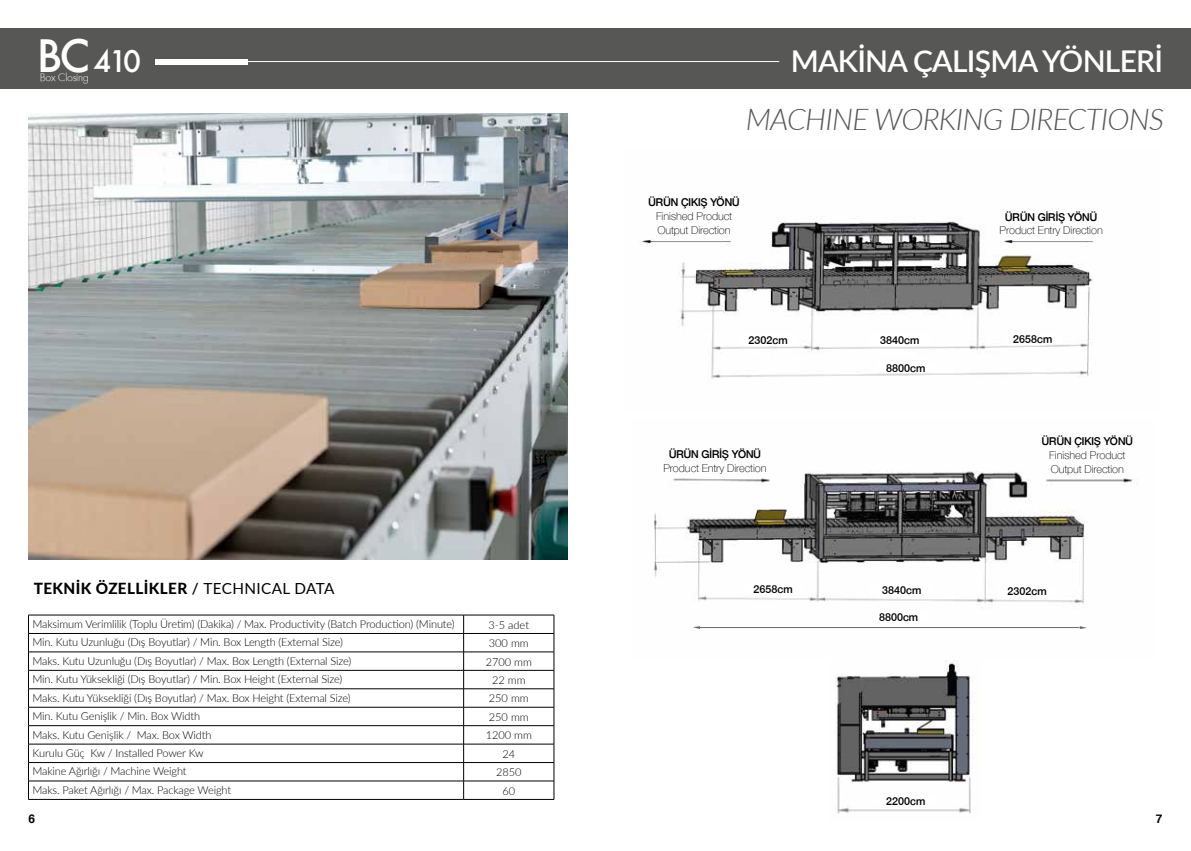
<style>
.page{position:relative;width:1191px;height:851px;background:#fff}
.page>*{position:absolute;margin:0;border:0;box-sizing:border-box;transform-origin:0 0}
.t1{font:italic 300 30px "Lato";letter-spacing:-.025em;color:#575756}
.t2{font:600 30px "Lato";letter-spacing:-.025em;color:#fff}
.t3{font:500 29.1px "Futura";color:#fff}
.t4{font:800 15.3px "Lato";letter-spacing:.025em;color:#000}
.t5{font:700 12px "Helvetica";color:#000}
.t6{font:600 11.6px "Nimbus San Nov D";color:#000}
.t7{font:11.6px/13.9px "Nimbus San Nov D Ligh";color:#000}
.t8{font:300 11.4px "Futura";letter-spacing:-.03em;color:#fff}
.t9{font:300 11px "Lato";letter-spacing:-.01em;color:#000}
.s1{font-size:43.6px}
.s2{font-weight:600}
.s3{font-weight:400}
</style>
<div class="page">
<img style="left:835px;top:660px;width:136px;height:154px">
<img style="left:28px;top:113px;width:539px;height:446px">
<img style="left:639px;top:217px;width:454px;height:162px">
<img style="left:654px;top:471px;width:483px;height:158px">
<div style="left:738px;top:334px;width:59px;height:9px;background:#fff"></div>
<div style="left:997px;top:585px;width:59px;height:10px;background:#fff"></div>
<div style="left:870px;top:334px;width:59px;height:9px;background:#fff"></div>
<div style="left:870px;top:583px;width:63px;height:11px;background:#fff"></div>
<svg style="left:1003px;top:333px;width:59px;height:10px"></svg>
<div style="left:743px;top:583px;width:59px;height:10px;background:#fff"></div>
<div style="left:876px;top:362px;width:59px;height:9px;background:#fff"></div>
<div style="left:869px;top:611px;width:59px;height:9px;background:#fff"></div>
<div style="left:876px;top:794px;width:59px;height:10px;background:#fff"></div>
<hr style="left:700px;top:627px;width:379px;height:1px;background:#000">
<svg style="left:1079px;top:626px;width:8px;height:3px"></svg>
<svg style="left:693px;top:626px;width:7px;height:3px"></svg>
<hr style="left:28px;top:614px;width:435px;height:1px;background:#000">
<hr style="left:463px;top:614px;width:91px;height:1px;background:#000">
<hr style="left:28px;top:633px;width:435px;height:1px;background:#000">
<hr style="left:463px;top:633px;width:91px;height:1px;background:#000">
<hr style="left:28px;top:651px;width:435px;height:1px;background:#000">
<hr style="left:463px;top:651px;width:91px;height:1px;background:#000">
<hr style="left:28px;top:670px;width:435px;height:1px;background:#000">
<hr style="left:463px;top:670px;width:91px;height:1px;background:#000">
<hr style="left:28px;top:688px;width:435px;height:1px;background:#000">
<hr style="left:463px;top:688px;width:91px;height:1px;background:#000">
<hr style="left:28px;top:707px;width:435px;height:1px;background:#000">
<hr style="left:463px;top:707px;width:91px;height:1px;background:#000">
<hr style="left:28px;top:725px;width:435px;height:1px;background:#000">
<hr style="left:463px;top:725px;width:91px;height:1px;background:#000">
<hr style="left:28px;top:743px;width:435px;height:1px;background:#000">
<hr style="left:463px;top:743px;width:91px;height:1px;background:#000">
<hr style="left:28px;top:762px;width:435px;height:1px;background:#000">
<hr style="left:463px;top:762px;width:91px;height:1px;background:#000">
<hr style="left:28px;top:780px;width:435px;height:1px;background:#000">
<svg style="left:28px;top:615px;width:1px;height:184px"></svg>
<hr style="left:463px;top:780px;width:91px;height:1px;background:#000">
<svg style="left:463px;top:615px;width:1px;height:184px"></svg>
<svg style="left:554px;top:615px;width:1px;height:184px"></svg>
<hr style="left:28px;top:799px;width:435px;height:1px;background:#000">
<hr style="left:463px;top:799px;width:91px;height:1px;background:#000">
<div style="left:0;top:28px;width:1191px;height:61px;background:#575756"></div>
<div style="left:155px;top:59px;width:93px;height:5px;background:#fff"></div>
<hr style="left:244px;top:61px;width:535px;height:1px;background:#fff">
<h2 class="t3" style="left:37px;top:41px;width:106px"><span class="s1">BC</span> 410</h2>
<p class="t8" style="left:40px;top:71px;width:50px">Box Closing</p>
<h3 class="t4" style="left:34px;top:576px;width:302px">TEKNİK ÖZELLİKLER <span class="s2">/</span> <span class="s3">TECHNICAL DATA</span></h3>
<p class="t9" style="left:32px;top:616px;width:424px">Maksimum Verimlilik (Toplu Üretim) (Dakika) / Max. Productivity (Batch Production) (Minute)</p>
<p class="t9" style="left:488px;top:617px;width:42px">3-5 adet</p>
<p class="t9" style="left:32px;top:634px;width:312px">Min. Kutu Uzunluğu (Dış Boyutlar) / Min. Box Length (External Size)</p>
<p class="t9" style="left:489px;top:635px;width:41px">300 mm</p>
<p class="t9" style="left:32px;top:653px;width:320px">Maks. Kutu Uzunluğu (Dış Boyutlar) / Max. Box Length (External Size)</p>
<p class="t9" style="left:486px;top:653px;width:48px">2700 mm</p>
<p class="t9" style="left:32px;top:671px;width:311px">Min. Kutu Yüksekliği (Dış Boyutlar) / Min. Box Height (External Size)</p>
<p class="t9" style="left:492px;top:672px;width:35px">22 mm</p>
<p class="t9" style="left:32px;top:690px;width:320px">Maks. Kutu Yüksekliği (Dış Boyutlar) / Max. Box Height (External Size)</p>
<p class="t9" style="left:489px;top:690px;width:41px">250 mm</p>
<p class="t9" style="left:32px;top:708px;width:169px">Min. Kutu Genişlik / Min. Box Width</p>
<p class="t9" style="left:489px;top:709px;width:41px">250 mm</p>
<p class="t9" style="left:32px;top:726px;width:180px">Maks. Kutu Genişlik / Max. Box Width</p>
<p class="t9" style="left:486px;top:727px;width:48px">1200 mm</p>
<p class="t9" style="left:32px;top:745px;width:173px">Kurulu Güç Kw / Installed Power Kw</p>
<p class="t9" style="left:502px;top:746px;width:14px">24</p>
<p class="t9" style="left:32px;top:763px;width:156px">Makine Ağırlığı / Machine Weight</p>
<p class="t9" style="left:496px;top:764px;width:27px">2850</p>
<p class="t9" style="left:32px;top:782px;width:200px">Maks. Paket Ağırlığı / Max. Package Weight</p>
<p class="t9" style="left:502px;top:782px;width:14px">60</p>
<h1 class="t2" style="left:790px;top:39px;width:374px">MAKİNA ÇALIŞMA YÖNLERİ</h1>
<h1 class="t1" style="left:745px;top:98px;width:420px">MACHINE WORKING DIRECTIONS</h1>
<p class="t6" style="left:648px;top:195px;width:92px">ÜRÜN ÇIKIŞ YÖNÜ</p>
<p class="t7" style="left:656px;top:209px;width:78px">Finished Product<br>Output Direction</p>
<p class="t6" style="left:1005px;top:210px;width:93px">ÜRÜN GİRİŞ YÖNÜ</p>
<p class="t7" style="left:999px;top:224px;width:105px">Product Entry Direction</p>
<p class="t6" style="left:748px;top:333px;width:41px">2302cm</p>
<p class="t6" style="left:880px;top:333px;width:41px">3840cm</p>
<p class="t6" style="left:886px;top:361px;width:41px">8800cm</p>
<p class="t6" style="left:1013px;top:332px;width:41px;rotate:-1deg">2658cm</p>
<p class="t6" style="left:669px;top:447px;width:93px">ÜRÜN GİRİŞ YÖNÜ</p>
<p class="t7" style="left:663px;top:461px;width:105px">Product Entry Direction</p>
<p class="t6" style="left:753px;top:582px;width:41px">2658cm</p>
<p class="t6" style="left:882px;top:583px;width:41px">3840cm</p>
<p class="t6" style="left:879px;top:610px;width:41px">8800cm</p>
<p class="t6" style="left:886px;top:793px;width:41px">2200cm</p>
<p class="t6" style="left:1041px;top:434px;width:92px">ÜRÜN ÇIKIŞ YÖNÜ</p>
<p class="t7" style="left:1049px;top:448px;width:78px">Finished Product<br>Output Direction</p>
<p class="t6" style="left:1007px;top:584px;width:41px">2302cm</p>
<p class="t5" style="left:28px;top:808px;width:8px">6</p>
<p class="t5" style="left:1156px;top:808px;width:8px">7</p>
</div>
